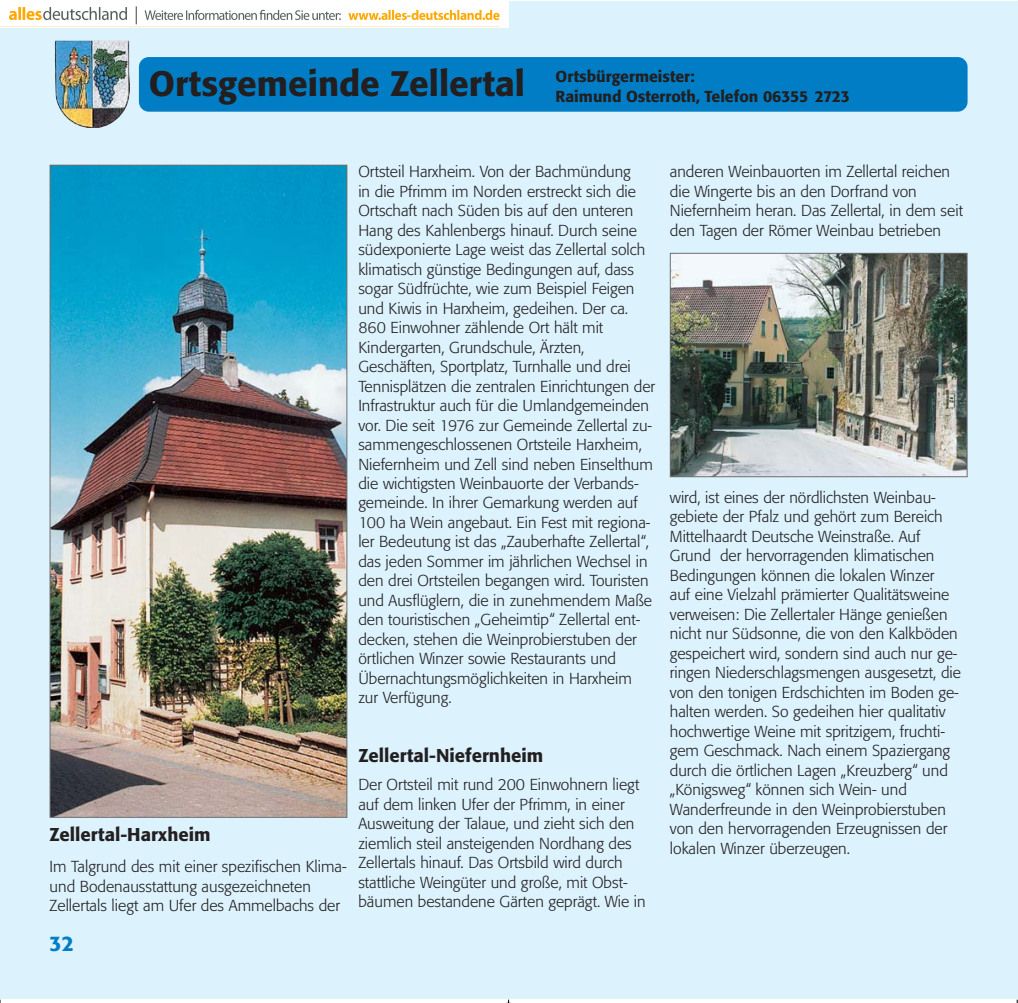
<style>
.page{position:relative;width:1018px;height:1003px;background:#fff}
.page>*{position:absolute;margin:0;border:0;box-sizing:border-box;transform-origin:0 0}
.t1{font:500 35px "Formata";color:#231f20}
.t2{font:500 21px "Formata";color:#007dc5}
.t3{font:500 18.38px "Formata";color:#231f20}
.t4{font:300 15.75px/19.4px "Formata";color:#231f20}
.t5{font:500 15.75px/19.9px "Formata";color:#231f20}
</style>
<div class="page">
<div style="left:0;top:1px;width:1017px;height:997px;background:#dcf2fd"></div>
<div style="left:139px;top:57px;width:828px;height:55px;background:#007dc5;border-radius:10px"></div>
<img style="left:55px;top:41px;width:75px;height:87px">
<img style="left:52px;top:167px;width:293px;height:648px">
<img style="left:672px;top:255px;width:293px;height:220px">
<div style="left:670px;top:253px;width:297px;height:224px;border:1px solid #6d6e70"></div>
<img style="left:0;top:1px;width:509px;height:26px">
<h1 class="t1" style="left:149px;top:68px;width:378px">Ortsgemeinde Zellertal</h1>
<p class="t5" style="left:555px;top:68px;width:296px">Ortsbürgermeister:<br>Raimund Osterroth, Telefon 06355 2723</p>
<p class="t3" style="left:50px;top:826px;width:163px">Zellertal-Harxheim</p>
<p class="t4" style="left:50px;top:857px;width:299px">Im Talgrund des mit einer spezifischen Klima&shy;und Bodenausstattung ausgezeichneten<br>Zellertals liegt am Ufer des Ammelbachs der</p>
<h2 class="t2" style="left:50px;top:934px;width:26px">32</h2>
<p class="t4" style="left:358px;top:163px;width:298px">Ortsteil Harxheim. Von der Bachmündung<br>in die Pfrimm im Norden erstreckt sich die Ortschaft nach Süden bis auf den unteren Hang des Kahlenbergs hinauf. Durch seine südexponierte Lage weist das Zellertal solch klimatisch günstige Bedingungen auf, dass sogar Südfrüchte, wie zum Beispiel Feigen und Kiwis in Harxheim, gedeihen. Der ca.<br>860 Einwohner zählende Ort hält mit Kindergarten, Grundschule, Ärzten, Geschäften, Sportplatz, Turnhalle und drei Tennisplätzen die zentralen Einrichtungen der Infrastruktur auch für die Umlandgemeinden vor. Die seit 1976 zur Gemeinde Zellertal zu&shy;sammengeschlossenen Ortsteile Harxheim, Niefernheim und Zell sind neben Einselthum die wichtigsten Weinbauorte der Verbands&shy;gemeinde. In ihrer Gemarkung werden auf 100 ha Wein angebaut. Ein Fest mit regiona&shy;ler Bedeutung ist das „Zauberhafte Zellertal“, das jeden Sommer im jährlichen Wechsel in den drei Ortsteilen begangen wird. Touristen und Ausflüglern, die in zunehmendem Maße den touristischen „Geheimtip“ Zellertal ent&shy;decken, stehen die Weinprobierstuben der örtlichen Winzer sowie Restaurants und Übernachtungsmöglichkeiten in Harxheim zur Verfügung.</p>
<p class="t3" style="left:358px;top:746px;width:186px">Zellertal-Niefernheim</p>
<p class="t4" style="left:358px;top:775px;width:289px">Der Ortsteil mit rund 200 Einwohnern liegt auf dem linken Ufer der Pfrimm, in einer Ausweitung der Talaue, und zieht sich den ziemlich steil ansteigenden Nordhang des Zellertals hinauf. Das Ortsbild wird durch stattliche Weingüter und große, mit Obst&shy;bäumen bestandene Gärten geprägt. Wie in</p>
<p class="t4" style="left:670px;top:163px;width:295px">anderen Weinbauorten im Zellertal reichen die Wingerte bis an den Dorfrand von Niefernheim heran. Das Zellertal, in dem seit den Tagen der Römer Weinbau betrieben</p>
<p class="t4" style="left:670px;top:488px;width:293px">wird, ist eines der nördlichsten Weinbau&shy;gebiete der Pfalz und gehört zum Bereich Mittelhaardt Deutsche Weinstraße. Auf Grund der hervorragenden klimatischen Bedingungen können die lokalen Winzer<br>auf eine Vielzahl prämierter Qualitätsweine verweisen: Die Zellertaler Hänge genießen nicht nur Südsonne, die von den Kalkböden gespeichert wird, sondern sind auch nur ge&shy;ringen Niederschlagsmengen ausgesetzt, die von den tonigen Erdschichten im Boden ge&shy;halten werden. So gedeihen hier qualitativ hochwertige Weine mit spritzigem, fruchti&shy;gem Geschmack. Nach einem Spaziergang durch die örtlichen Lagen „Kreuzberg“ und „Königsweg“ können sich Wein- und Wanderfreunde in den Weinprobierstuben von den hervorragenden Erzeugnissen der lokalen Winzer überzeugen.</p>
</div>
